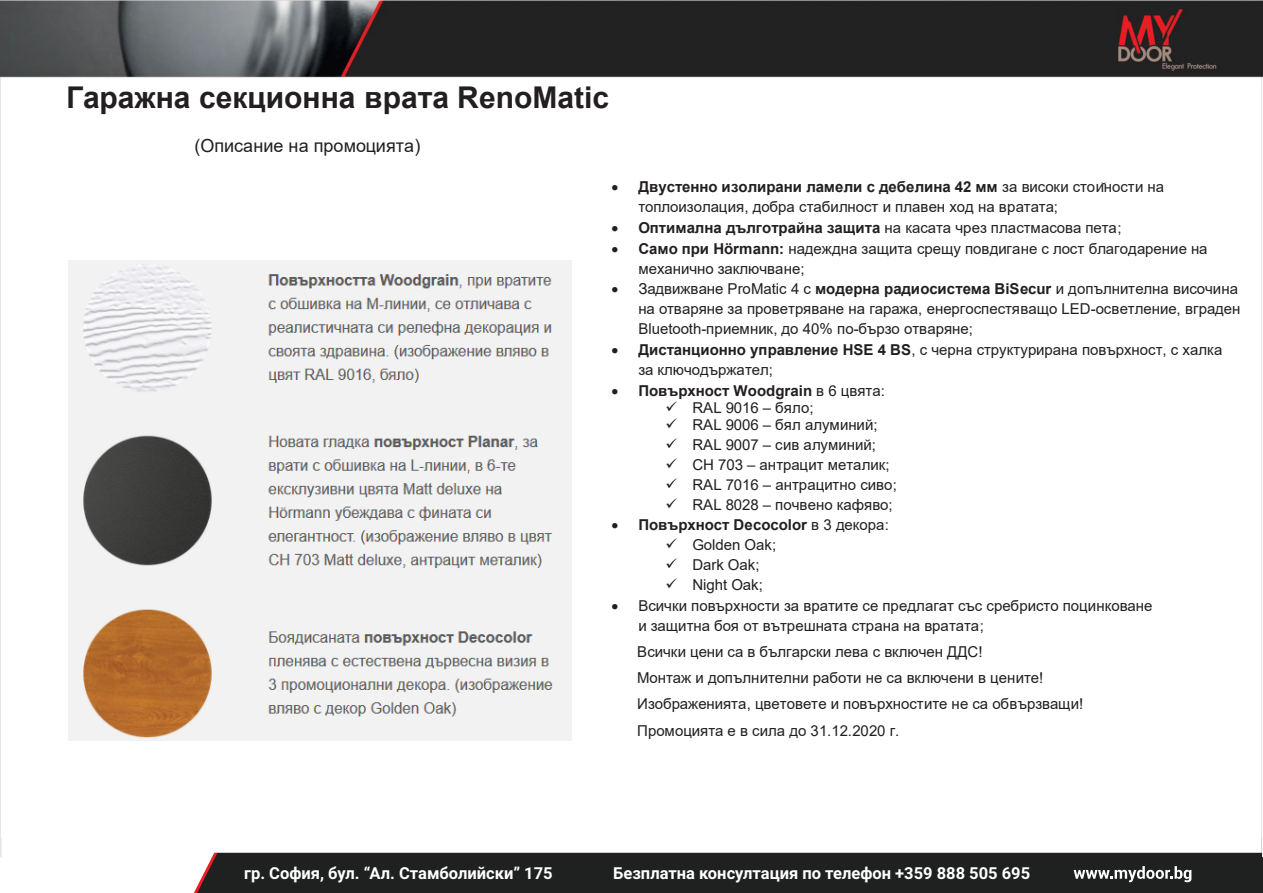
<style>
.page{position:relative;width:1263px;height:893px;background:#fff}
.page>*{position:absolute;margin:0;border:0;box-sizing:border-box;transform-origin:0 0}
.t1{font:700 30px "Arial";color:#231f20}
.t2{font:18px "Arial";color:#231f20}
.t3{font:700 16.5px "Roboto";color:#fff}
.t4{font:15px/19.8px "Arial";letter-spacing:-.005em;color:#231f20}
.t5{font:700 15px "Arial";letter-spacing:-.005em;color:#231f20}
.s1{font-weight:700}
.s2{font-family:"Times New Roman"}
.s3{font-weight:400}
</style>
<div class="page">
<div style="left:194px;top:856px;width:1069px;height:37px;background:#1f2020"></div>
<img style="left:0;top:0;width:1263px;height:856px">
<img style="left:68px;top:260px;width:503px;height:480px">
<p class="t1" style="left:66px;top:76px;width:544px">Гаражнa секционнa вратa RenoMatic</p>
<p class="t2" style="left:195px;top:133px;width:227px">(Описание на промоцията)</p>
<p class="t4" style="left:638px;top:177px;width:527px;text-indent:-27px">• <span class="s1">Двустенно изолирани ламели с дебелина 42 мм</span> за високи стои<span class="s2">̆</span>ности на топлоизолация, добра стабилност и плавен ход на вратата;</p>
<p class="t4" style="left:611px;top:218px;width:512px">• <span class="s1">Оптимална дълготрайна защита</span> на касата чрез пластмасова пета;</p>
<p class="t4" style="left:638px;top:239px;width:571px;text-indent:-27px">• <span class="s1">Само при Hörmann:</span> надеждна защита срещу повдигане с лост благодарение на механично заключване;</p>
<p class="t4" style="left:638px;top:279px;width:603px;text-indent:-27px">• Задвижване ProMatic 4 с <span class="s1">модерна радиосистема BiSecur</span> и допълнителна височина на отваряне за проветряване на гаража, енергоспестяващо LED-осветление, вграден<br>Bluetooth-приемник, до 40% по-бързо отваряне;</p>
<p class="t4" style="left:638px;top:340px;width:585px;text-indent:-27px">• <span class="s1">Дистанционно управление HSE 4 BS</span>, с черна структурирана повърхност, с халка за ключодържател;</p>
<p class="t5" style="left:611px;top:380px;width:275px">• Повърхност Woodgrain <span class="s3">в 6 цвята:</span></p>
<p class="t4" style="left:665px;top:398px;width:150px">✓ RAL 9016 – бяло;</p>
<p class="t4" style="left:665px;top:415px;width:214px">✓ RAL 9006 – бял алуминий;</p>
<p class="t4" style="left:665px;top:435px;width:212px">✓ RAL 9007 – сив алуминий;</p>
<p class="t4" style="left:665px;top:455px;width:226px">✓ CH 703 – антрацит металик;</p>
<p class="t4" style="left:665px;top:475px;width:233px">✓ RAL 7016 – антрацитно сиво;</p>
<p class="t4" style="left:665px;top:494px;width:229px">✓ RAL 8028 – почвено кафяво;</p>
<p class="t5" style="left:611px;top:514px;width:279px">• Повърхност Decocolor <span class="s3">в 3 декора:</span></p>
<p class="t4" style="left:665px;top:535px;width:113px">✓ Golden Oak;</p>
<p class="t4" style="left:665px;top:555px;width:96px">✓ Dark Oak;</p>
<p class="t4" style="left:665px;top:575px;width:99px">✓ Night Oak;</p>
<p class="t4" style="left:638px;top:596px;width:516px;text-indent:-27px">• Всички повърхности за вратите се предлагат със сребристо поцинковане и защитна боя от вътрешната страна на вратата;</p>
<p class="t4" style="left:637px;top:638px;width:448px;line-height:26.2px">Всички цени са в български лева с включен ДДС!<br>Монтаж и допълнителни работи не са включени в цените!<br>Изображенията, цветовете и повърхностите не са обвързващи!<br>Промоцията е в сила до 31.12.2020 г.</p>
<p class="t3" style="left:244px;top:861px;width:310px">гр. София, бул. “Ал. Стамболийски” 175</p>
<p class="t3" style="left:613px;top:861px;width:418px">Безплатна консултация по телефон +359 888 505 695</p>
</div>
